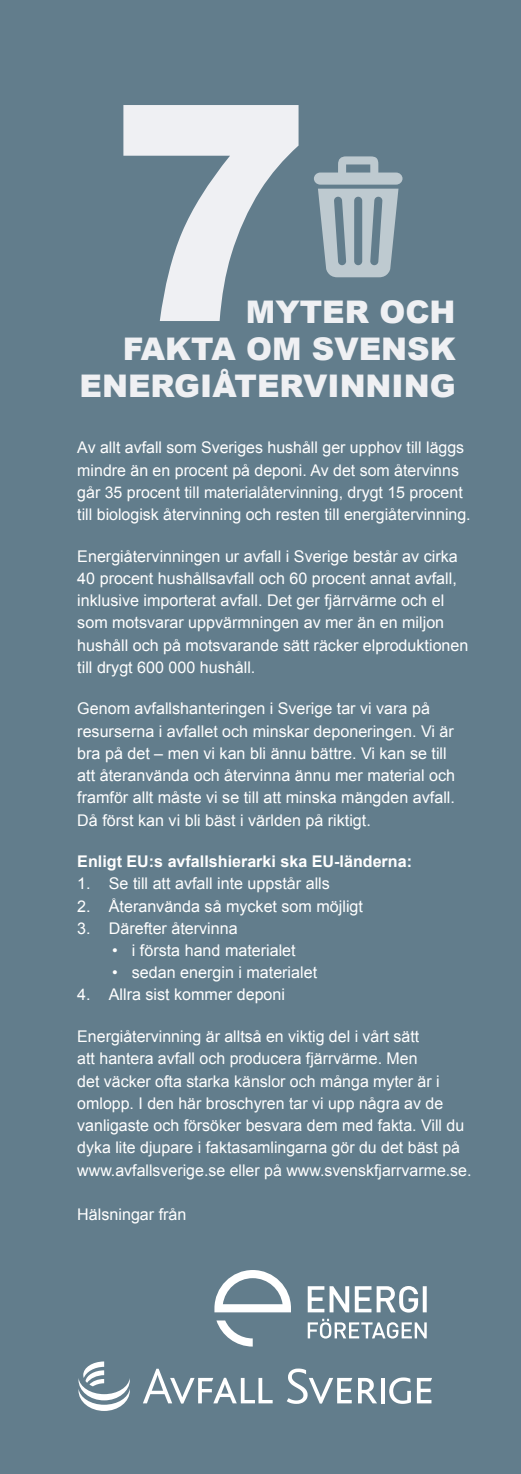
<style>
.page{position:relative;width:521px;height:1474px;background:#fff}
.page>*{position:absolute;margin:0;border:0;box-sizing:border-box;transform-origin:0 0}
.t1{font:900 301.53px "Arial";color:#eff0f3}
.t2{font:900 31.15px/37.4px "Arial";color:#eff0f3;text-align:right}
.t3{font:16.1px/22.2px "Arial";color:#fff}
.t4{font:700 16.1px "Arial";color:#fff}
</style>
<div class="page">
<div style="left:0;top:0;width:521px;height:1473px;background:#627d8c"></div>
<svg style="left:143px;top:1368px;width:130px;height:35px"></svg>
<svg style="left:287px;top:1368px;width:65px;height:35px"></svg>
<svg style="left:358px;top:1377px;width:19px;height:26px"></svg>
<hr style="left:381px;top:1377px;width:4px;height:26px;background:#fff">
<svg style="left:389px;top:1377px;width:22px;height:26px"></svg>
<svg style="left:417px;top:1377px;width:15px;height:26px"></svg>
<svg style="left:78px;top:1361px;width:52px;height:49px"></svg>
<svg style="left:308px;top:1286px;width:119px;height:52px"></svg>
<svg style="left:214px;top:1270px;width:77px;height:76px"></svg>
<svg style="left:314px;top:156px;width:88px;height:121px"></svg>
<h1 class="t1" style="left:110px;top:-11px;width:203px">7</h1>
<h2 class="t2" style="left:80px;top:291px;width:378px">MYTER OCH<br>FAKTA OM SVENSK<br>ENERGIÅTERVINNING</h2>
<p class="t3" style="left:77px;top:437px;width:395px">Av allt avfall som Sveriges hushåll ger upphov till läggs mindre än en procent på deponi. Av det som återvinns går 35 procent till materialåtervinning, drygt 15 procent till biologisk återvinning och resten till energiåtervinning.</p>
<p class="t3" style="left:77px;top:545px;width:393px">Energiåtervinningen ur avfall i Sverige består av cirka 40 procent hushållsavfall och 60 procent annat avfall, inklusive importerat avfall. Det ger fjärrvärme och el som motsvarar uppvärmningen av mer än en miljon hushåll och på motsvarande sätt räcker elproduktionen till drygt 600 000 hushåll.</p>
<p class="t3" style="left:77px;top:697px;width:379px">Genom avfallshanteringen i Sverige tar vi vara på resurserna i avfallet och minskar deponeringen. Vi är bra på det – men vi kan bli ännu bättre. Vi kan se till att återanvända och återvinna ännu mer material och framför allt måste vi se till att minska mängden avfall.<br>Då först kan vi bli bäst i världen på riktigt.</p>
<p class="t4" style="left:77px;top:852px;width:336px">Enligt EU:s avfallshierarki ska EU-länderna:</p>
<p class="t3" style="left:77px;top:872px;width:254px">1. Se till att avfall inte uppstår alls</p>
<p class="t3" style="left:77px;top:894px;width:287px">2. Återanvända så mycket som möjligt</p>
<p class="t3" style="left:77px;top:917px;width:162px">3. Därefter återvinna</p>
<p class="t3" style="left:112px;top:939px;width:185px">• i första hand materialet</p>
<p class="t3" style="left:112px;top:961px;width:207px">• sedan energin i materialet</p>
<p class="t3" style="left:77px;top:983px;width:209px">4. Allra sist kommer deponi</p>
<p class="t3" style="left:77px;top:1025px;width:396px">Energiåtervinning är alltså en viktig del i vårt sätt<br>att hantera avfall och producera fjärrvärme. Men<br>det väcker ofta starka känslor och många myter är i omlopp. I den här broschyren tar vi upp några av de vanligaste och försöker besvara dem med fakta. Vill du dyka lite djupare i faktasamlingarna gör du det bäst på www.avfallsverige.se eller på www.svenskfjarrvarme.se.</p>
<p class="t3" style="left:77px;top:1203px;width:111px">Hälsningar från</p>
</div>
